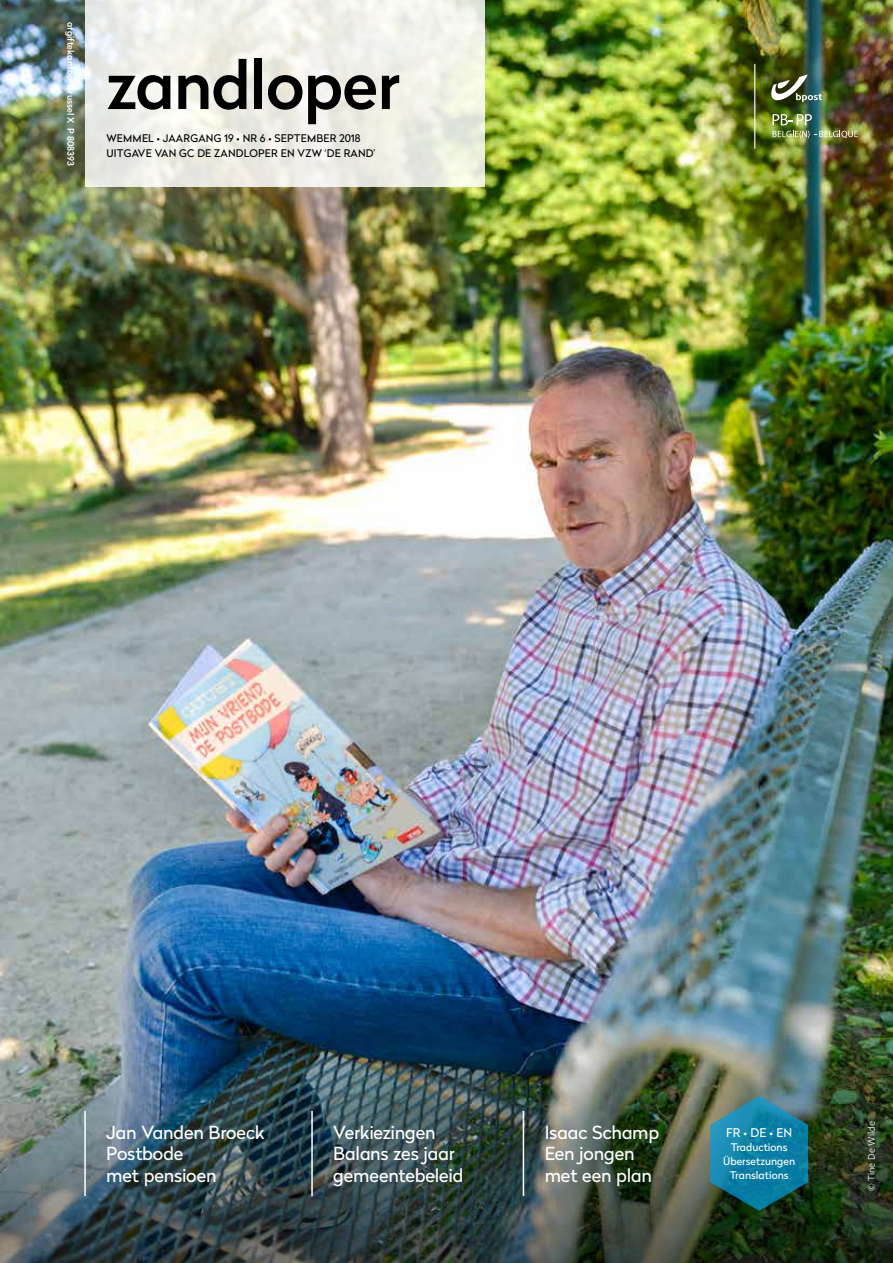
<style>
.page{position:relative;width:893px;height:1263px;background:#fff}
.page>*{position:absolute;margin:0;border:0;box-sizing:border-box;transform-origin:0 0}
.t1{font:500 66px "Radikal";letter-spacing:-.015em;color:#000}
.t2{font:18px/21.8px "Radikal";letter-spacing:-.01em;color:#fff}
.t3{font:12px "Radikal";color:#fff}
.t4{font:10.5px/15px "Radikal";letter-spacing:.02em;color:#000}
.t5{font:10.5px/14px "Radikal";color:#fff;text-align:center}
.t6{font:10.5px "Freight Sans Pro";letter-spacing:.015em;color:#fff}
.t7{font:500 9px "Radikal";color:#fff}
</style>
<div class="page">
<img style="left:0;top:0;width:893px;height:1046px">
<img style="left:0;top:1046px;width:893px;height:217px">
<svg style="left:768px;top:74px;width:54px;height:28px"></svg>
<svg style="left:772px;top:114px;width:40px;height:11px"></svg>
<svg style="left:773px;top:131px;width:85px;height:7px"></svg>
<hr style="left:754px;top:64px;width:1px;height:85px;background:#fff">
<svg style="left:85px;top:0;width:399px;height:187px;fill:#f0f0e7"></svg>
<hr style="left:84px;top:1111px;width:2px;height:85px;background:#fff">
<hr style="left:311px;top:1111px;width:2px;height:85px;background:#fff">
<hr style="left:523px;top:1111px;width:1px;height:85px;background:#fff">
<svg style="left:710px;top:1096px;width:98px;height:115px;background:#1d7790"></svg>
<p class="t7" style="left:77px;top:22px;width:145px;rotate:90deg">afgiftekantoor Brussel X P 808393</p>
<h1 class="t1" style="left:106px;top:37px;width:295px">zandloper</h1>
<p class="t4" style="left:107px;top:130px;width:271px">WEMMEL • JAARGANG 19 • NR 6 • SEPTEMBER 2018<br>UITGAVE VAN GC DE ZANDLOPER EN VZW ‘DE RAND’</p>
<p class="t2" style="left:106px;top:1121px;width:160px">Jan Vanden Broeck<br>Postbode<br>met pensioen</p>
<p class="t2" style="left:333px;top:1121px;width:132px">Verkiezingen<br>Balans zes jaar gemeentebeleid</p>
<p class="t2" style="left:545px;top:1121px;width:116px">Isaac Schamp<br>Een jongen met een plan</p>
<p class="t3" style="left:726px;top:1124px;width:68px">FR • DE • EN</p>
<p class="t5" style="left:723px;top:1140px;width:74px">Traductions<br>Übersetzungen<br>Translations</p>
<p class="t6" style="left:864px;top:1191px;width:72px;rotate:-90deg">© Tine De Wilde</p>
</div>
